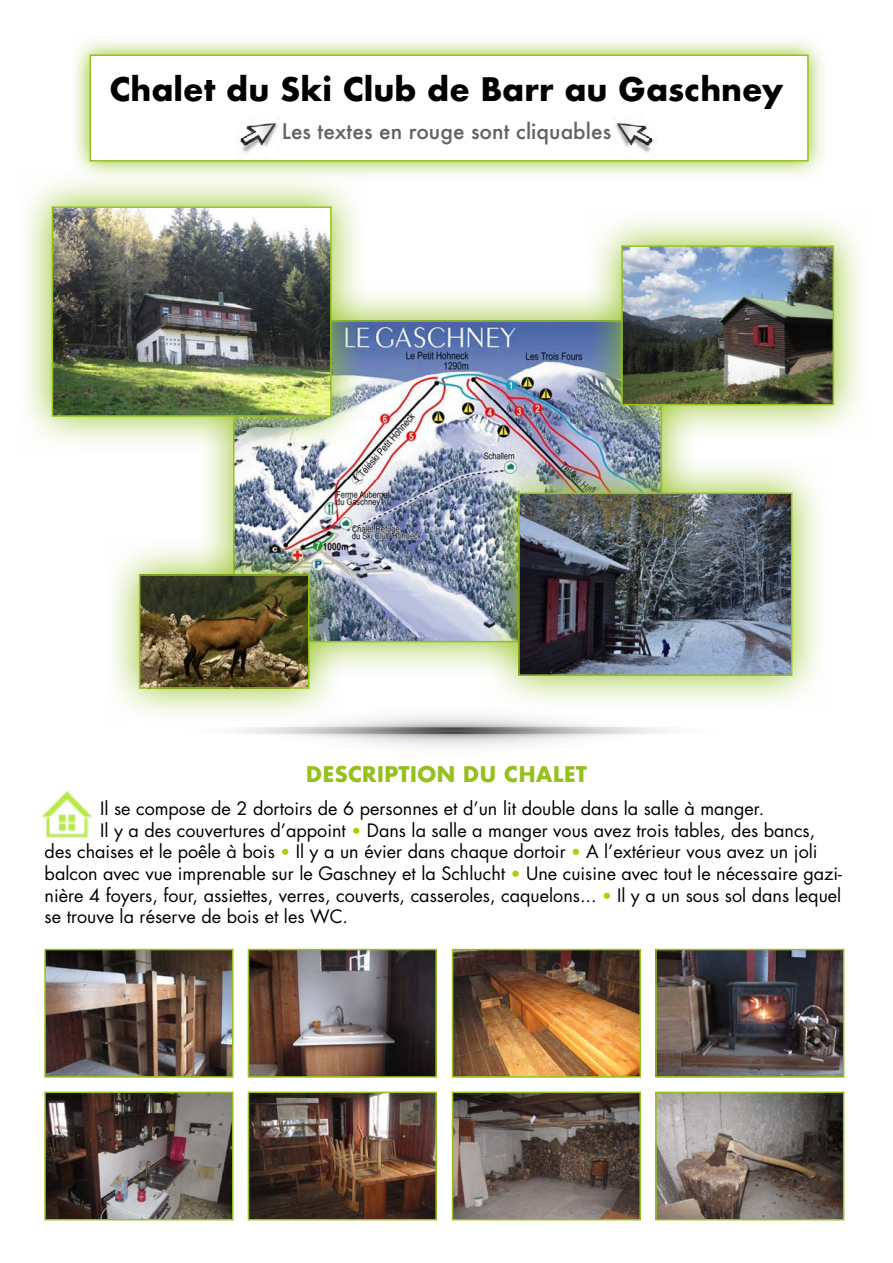
<style>
.page{position:relative;width:893px;height:1263px;background:#fff}
.page>*{position:absolute;margin:0;border:0;box-sizing:border-box;transform-origin:0 0}
.t1{font:700 31.5px "Futura";color:#000}
.t2{font:500 21px "Futura";color:#646363}
.t3{font:700 21px "Futura";color:#95c11f}
.t4{font:18px "Futura";color:#000}
.s1{font-size:16.5px;color:#b4cc04}
</style>
<div class="page">
<svg style="left:74px;top:40px;width:749px;height:137px;background:#e3efc6"></svg>
<div style="left:90px;top:55px;width:719px;height:107px;background:#fff;border:2px solid #95c11f"></div>
<img style="left:236px;top:122px;width:46px;height:39px">
<img style="left:611px;top:122px;width:46px;height:39px">
<svg style="left:243px;top:733px;width:419px;height:14px"></svg>
<svg style="left:237px;top:718px;width:430px;height:15px"></svg>
<img style="left:47px;top:952px;width:183px;height:123px">
<div style="left:44px;top:949px;width:189px;height:129px;border:2px solid #95c11f"></div>
<img style="left:47px;top:1094px;width:183px;height:123px">
<div style="left:44px;top:1091px;width:189px;height:129px;border:2px solid #95c11f"></div>
<img style="left:455px;top:952px;width:183px;height:123px">
<div style="left:452px;top:949px;width:189px;height:129px;border:2px solid #95c11f"></div>
<img style="left:455px;top:1094px;width:183px;height:123px">
<div style="left:452px;top:1091px;width:189px;height:129px;border:2px solid #95c11f"></div>
<img style="left:251px;top:952px;width:183px;height:123px">
<div style="left:248px;top:949px;width:189px;height:129px;border:2px solid #95c11f"></div>
<img style="left:251px;top:1094px;width:183px;height:123px">
<div style="left:248px;top:1091px;width:189px;height:129px;border:2px solid #95c11f"></div>
<img style="left:658px;top:952px;width:183px;height:123px">
<div style="left:655px;top:949px;width:189px;height:129px;border:2px solid #95c11f"></div>
<img style="left:658px;top:1094px;width:183px;height:123px">
<div style="left:655px;top:1091px;width:189px;height:129px;border:2px solid #95c11f"></div>
<svg style="left:206px;top:293px;width:484px;height:376px;background:#dbe7c0"></svg>
<img style="left:236px;top:323px;width:423px;height:316px">
<svg style="left:25px;top:171px;width:342px;height:281px"></svg>
<img style="left:55px;top:209px;width:274px;height:205px">
<div style="left:52px;top:206px;width:280px;height:211px;border:2px solid #95c11f"></div>
<svg style="left:586px;top:219px;width:275px;height:222px"></svg>
<img style="left:624px;top:248px;width:207px;height:154px">
<div style="left:621px;top:245px;width:213px;height:160px;border:2px solid #95c11f"></div>
<img style="left:482px;top:457px;width:337px;height:246px">
<img style="left:521px;top:496px;width:268px;height:177px">
<div style="left:518px;top:493px;width:274px;height:183px;border:2px solid #95c11f"></div>
<img style="left:112px;top:539px;width:233px;height:185px">
<img style="left:142px;top:577px;width:164px;height:109px">
<div style="left:139px;top:574px;width:170px;height:115px;border:2px solid #95c11f"></div>
<img style="left:43px;top:791px;width:49px;height:46px">
<h1 class="t1" style="left:110px;top:66px;width:675px">Chalet du Ski Club de Barr au Gaschney</h1>
<p class="t2" style="left:282px;top:117px;width:331px">Les textes en rouge sont cliquables</p>
<p class="t3" style="left:306px;top:758px;width:283px">DESCRIPTION DU CHALET</p>
<p class="t4" style="left:100px;top:796px;width:666px">Il se compose de 2 dortoirs de 6 personnes et d’un lit double dans la salle à manger.</p>
<p class="t4" style="left:100px;top:818px;width:717px">Il y a des couvertures d’appoint <span class="s1">•</span> Dans la salle a manger vous avez trois tables, des bancs,</p>
<p class="t4" style="left:45px;top:839px;width:774px">des chaises et le poêle à bois <span class="s1">•</span> Il y a un évier dans chaque dortoir <span class="s1">•</span> A l’extérieur vous avez un joli</p>
<p class="t4" style="left:45px;top:861px;width:799px">balcon avec vue imprenable sur le Gaschney et la Schlucht <span class="s1">•</span> Une cuisine avec tout le nécessaire gazi-</p>
<p class="t4" style="left:45px;top:882px;width:798px">nière 4 foyers, four, assiettes, verres, couverts, casseroles, caquelons... <span class="s1">•</span> Il y a un sous sol dans lequel</p>
<p class="t4" style="left:45px;top:904px;width:305px">se trouve la réserve de bois et les WC.</p>
</div>
